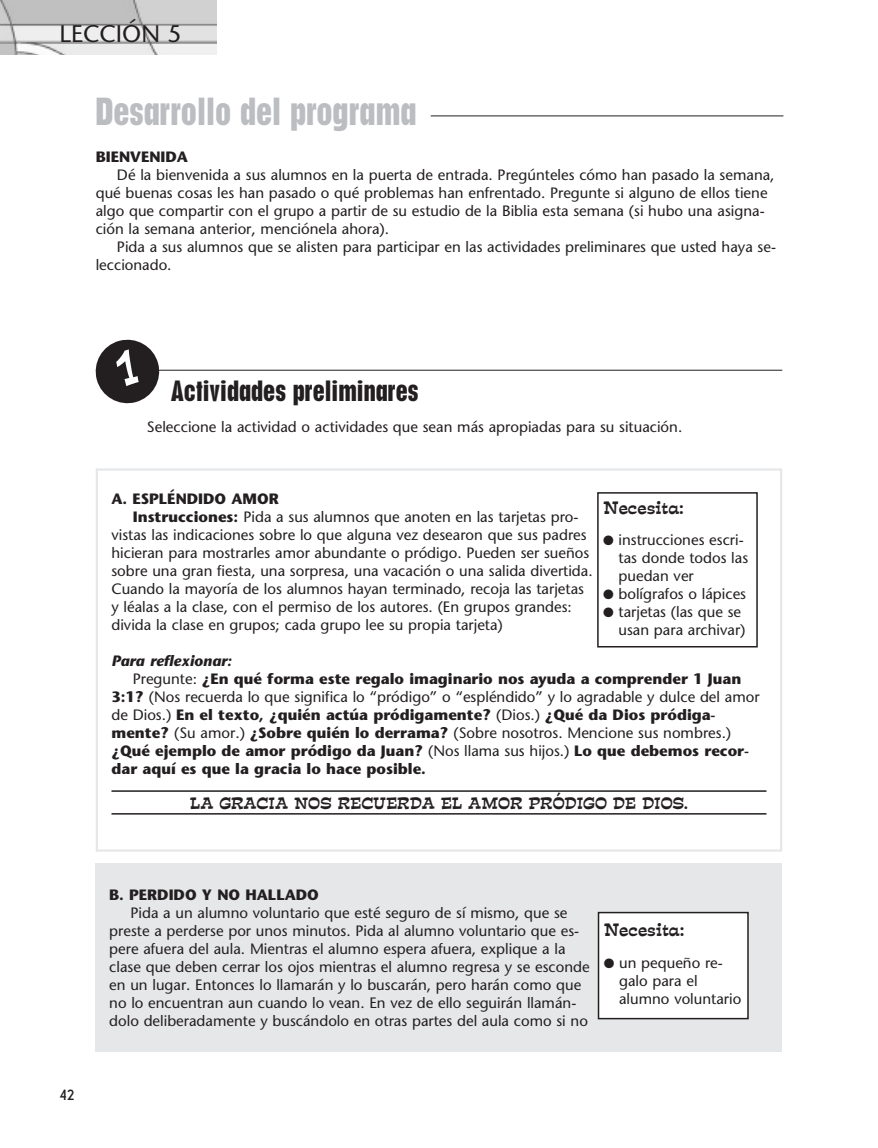
<style>
.page{position:relative;width:878px;height:1148px;background:#fff}
.page>*{position:absolute;margin:0;border:0;box-sizing:border-box;transform-origin:0 0}
.t1{font:700 condensed 36px "Placard";color:#bcbdc0}
.t2{font:700 condensed 27px "Placard";color:#231f20}
.t3{font:24px "Stone Sans";color:#231f20}
.t4{font:16.5px "Estro Font";color:#231f20}
.t5{font:15px/18px "Stone Sans";color:#231f20}
.t6{font:700 15px "Stone Sans";color:#231f20}
.t7{font:15px "Estro Font";color:#231f20}
.t8{font:italic 700 15px "Stone Sans";color:#231f20}
.t9{font:700 15px "New Garden";color:#231f20}
.s1{font-weight:700}
.s2{font-weight:400}
</style>
<div class="page">
<img style="left:0;top:0;width:216px;height:54px">
<hr style="left:430px;top:115px;width:353px;height:1px;background:#231f20">
<hr style="left:111px;top:790px;width:655px;height:1px;background:#231f20">
<hr style="left:111px;top:813px;width:655px;height:1px;background:#231f20">
<div style="left:96px;top:468px;width:686px;height:383px;border:2px solid #e6e7e9"></div>
<div style="left:96px;top:863px;width:686px;height:189px;background:#e6e7e9"></div>
<hr style="left:144px;top:370px;width:638px;height:1px;background:#231f20">
<div style="left:598px;top:912px;width:150px;height:106px;background:#fff"></div>
<div style="left:597px;top:911px;width:151px;height:108px;border:2px solid #231f20"></div>
<div style="left:597px;top:492px;width:160px;height:155px;border:2px solid #231f20"></div>
<svg style="left:95px;top:339px;width:68px;height:65px"></svg>
<h3 class="t3" style="left:60px;top:24px;width:123px">LECCIÓN 5</h3>
<h1 class="t1" style="left:96px;top:98px;width:322px">Desarrollo del programa</h1>
<p class="t6" style="left:96px;top:151px;width:94px">BIENVENIDA</p>
<p class="t5" style="left:96px;top:167px;width:680px;text-indent:21px">Dé la bienvenida a sus alumnos en la puerta de entrada. Pregúnteles cómo han pasado la semana, qué buenas cosas les han pasado o qué problemas han enfrentado. Pregunte si alguno de ellos tiene algo que compartir con el grupo a partir de su estudio de la Biblia esta semana (si hubo una asigna&shy;ción la semana anterior, menciónela ahora).</p>
<p class="t5" style="left:96px;top:239px;width:681px;text-indent:21px">Pida a sus alumnos que se alisten para participar en las actividades preliminares que usted haya se&shy;leccionado.</p>
<h2 class="t2" style="left:171px;top:380px;width:249px">Actividades preliminares</h2>
<p class="t5" style="left:147px;top:419px;width:537px">Seleccione la actividad o actividades que sean más apropiadas para su situación.</p>
<p class="t6" style="left:111px;top:493px;width:169px">A. ESPLÉNDIDO AMOR</p>
<p class="t5" style="left:133px;top:509px;width:447px"><span class="s1">Instrucciones:</span> Pida a sus alumnos que anoten en las tarjetas pro-</p>
<p class="t5" style="left:111px;top:527px;width:476px">vistas las indicaciones sobre lo que alguna vez desearon que sus padres</p>
<p class="t5" style="left:111px;top:545px;width:479px">hicieran para mostrarles amor abundante o pródigo. Pueden ser sueños</p>
<p class="t5" style="left:111px;top:563px;width:482px">sobre una gran fiesta, una sorpresa, una vacación o una salida divertida.</p>
<p class="t5" style="left:111px;top:581px;width:474px">Cuando la mayoría de los alumnos hayan terminado, recoja las tarjetas</p>
<p class="t5" style="left:111px;top:599px;width:462px">y léalas a la clase, con el permiso de los autores. (En grupos grandes:</p>
<p class="t5" style="left:111px;top:617px;width:393px">divida la clase en grupos; cada grupo lee su propia tarjeta)</p>
<p class="t8" style="left:111px;top:655px;width:122px">Para reflexionar:</p>
<p class="t6" style="left:133px;top:673px;width:610px"><span class="s2">Pregunte:</span> ¿En qué forma este regalo imaginario nos ayuda a comprender 1 Juan</p>
<p class="t5" style="left:111px;top:689px;width:649px"><span class="s1">3:1?</span> (Nos recuerda lo que significa lo “pródigo” o “espléndido” y lo agradable y dulce del amor</p>
<p class="t6" style="left:111px;top:709px;width:606px"><span class="s2">de Dios.)</span> En el texto, ¿quién actúa pródigamente? <span class="s2">(Dios.)</span> ¿Qué da Dios pródiga-</p>
<p class="t5" style="left:111px;top:725px;width:621px"><span class="s1">mente?</span> (Su amor.) <span class="s1">¿Sobre quién lo derrama?</span> (Sobre nosotros. Mencione sus nombres.)</p>
<p class="t6" style="left:111px;top:745px;width:639px">¿Qué ejemplo de amor pródigo da Juan? <span class="s2">(Nos llama sus hijos.)</span> Lo que debemos recor-</p>
<p class="t6" style="left:111px;top:763px;width:316px">dar aquí es que la gracia lo hace posible.</p>
<p class="t7" style="left:190px;top:795px;width:499px">LA GRACIA NOS RECUERDA EL AMOR PRÓDIGO DE DIOS.</p>
<p class="t4" style="left:603px;top:498px;width:82px">Necesita:</p>
<p class="t5" style="left:618px;top:532px;width:131px;text-indent:-15px">● instrucciones escri&shy;tas donde todos las puedan ver</p>
<p class="t5" style="left:603px;top:586px;width:144px">● bolígrafos o lápices</p>
<p class="t5" style="left:603px;top:604px;width:144px;text-align:right">● tarjetas (las que se usan para archivar)</p>
<p class="t9" style="left:60px;top:1086px;width:16px">42</p>
<p class="t6" style="left:109px;top:889px;width:211px">B. PERDIDO Y NO HALLADO</p>
<p class="t5" style="left:109px;top:905px;width:482px;text-indent:21px">Pida a un alumno voluntario que esté seguro de sí mismo, que se preste a perderse por unos minutos. Pida al alumno voluntario que es&shy;pere afuera del aula. Mientras el alumno espera afuera, explique a la clase que deben cerrar los ojos mientras el alumno regresa y se esconde en un lugar. Entonces lo llamarán y lo buscarán, pero harán como que no lo encuentran aun cuando lo vean. En vez de ello seguirán llamán&shy;dolo deliberadamente y buscándolo en otras partes del aula como si no</p>
<p class="t4" style="left:603px;top:921px;width:82px">Necesita:</p>
<p class="t5" style="left:619px;top:955px;width:124px;text-indent:-15px">● un pequeño re&shy;galo para el alumno voluntario</p>
</div>
